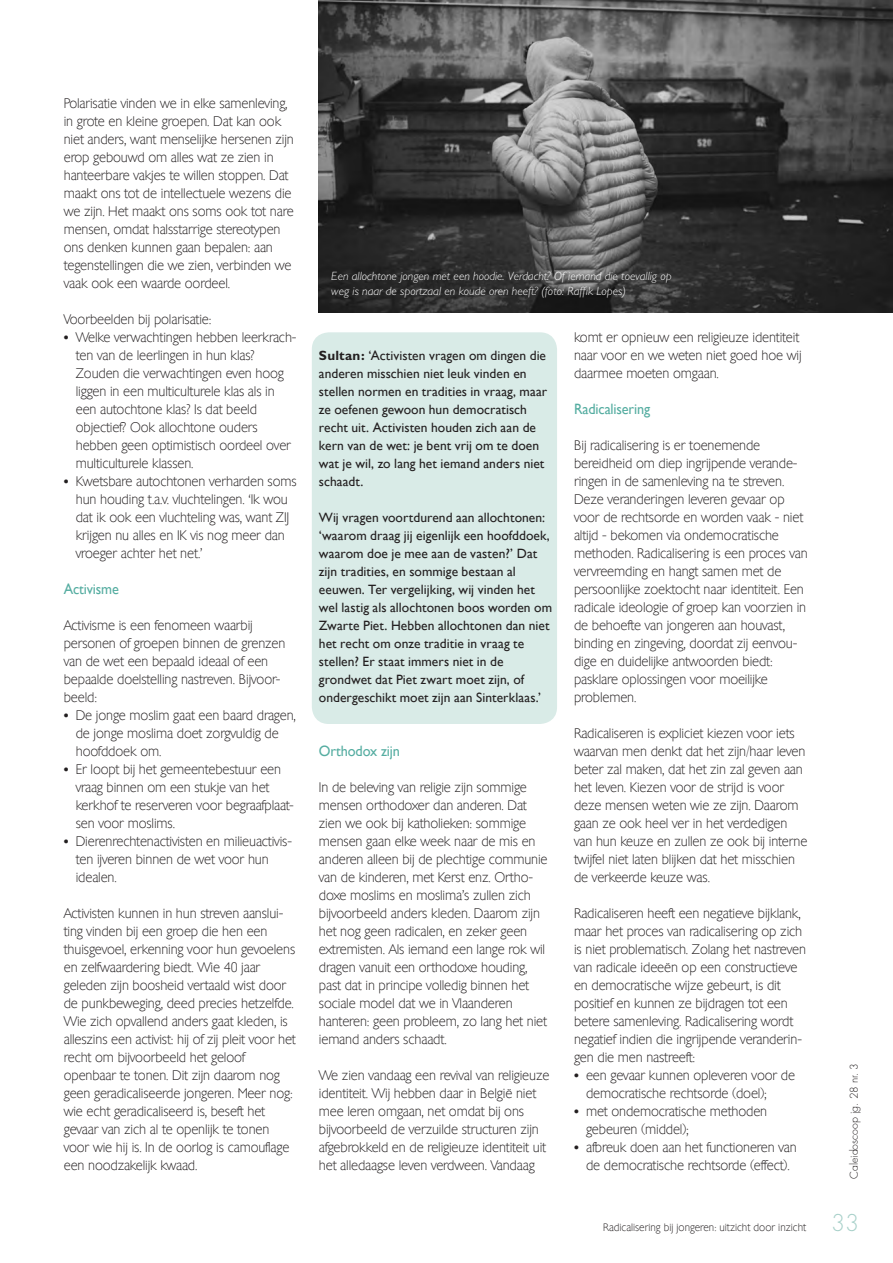
<style>
.page{position:relative;width:893px;height:1263px;background:#fff}
.page>*{position:absolute;margin:0;border:0;box-sizing:border-box;transform-origin:0 0}
.t1{font:300 22.5px "Futura Std";color:#a7d0c9}
.t2{font:15px "Gill Sans";letter-spacing:-.01em;color:#55ada1;scale:.95 1}
.t3{font:13.5px/18px "Chantilly Serial Xlight";letter-spacing:-.01em;color:#231f20}
.t4{font:13.5px/18px "Gill Sans";letter-spacing:.005em;color:#231f20}
.t5{font:italic 300 12px/15px "M Gill Sans";color:#fff}
.t6{font:10.5px "Chantilly Serial Xlight";color:#231f20}
.t7{font:300 10.5px "Futura Std";color:#231f20}
.s1{font-family:"M Gill Sans";font-weight:700}
</style>
<div class="page">
<div style="left:312px;top:332px;width:245px;height:392px;background:#d9ebe7;border-radius:17px"></div>
<img style="left:319px;top:0;width:574px;height:312px">
<p class="t3" style="left:64px;top:93px;width:232px">Polarisatie vinden we in elke samenleving, in grote en kleine groepen. Dat kan ook niet anders, want menselijke hersenen zijn erop gebouwd om alles wat ze zien in hanteerbare vakjes te willen stoppen. Dat maakt ons tot de intellectuele wezens die we zijn. Het maakt ons soms ook tot nare mensen, omdat halsstarrige stereotypen ons denken kunnen gaan bepalen: aan tegenstellingen die we zien, verbinden we vaak ook een waarde oordeel.</p>
<p class="t3" style="left:64px;top:309px;width:149px">Voorbeelden bij polarisatie:</p>
<p class="t3" style="left:76px;top:327px;width:222px;text-indent:-12px"><span class="s1">•</span> Welke verwachtingen hebben leerkrach&shy;ten van de leerlingen in hun klas?<br>Zouden die verwachtingen even hoog liggen in een multiculturele klas als in een autochtone klas? Is dat beeld objectief? Ook allochtone ouders hebben geen optimistisch oordeel over multiculturele klassen.</p>
<p class="t3" style="left:76px;top:471px;width:222px;text-indent:-12px"><span class="s1">•</span> Kwetsbare autochtonen verharden soms hun houding t.a.v. vluchtelingen. ‘Ik wou dat ik ook een vluchteling was, want ZIJ krijgen nu alles en IK vis nog meer dan vroeger achter het net.’</p>
<p class="t2" style="left:64px;top:580px;width:60px">Activisme</p>
<p class="t3" style="left:64px;top:615px;width:223px">Activisme is een fenomeen waarbij personen of groepen binnen de grenzen van de wet een bepaald ideaal of een bepaalde doelstelling nastreven. Bijvoor&shy;beeld:</p>
<p class="t3" style="left:76px;top:705px;width:222px;text-indent:-12px"><span class="s1">•</span> De jonge moslim gaat een baard dragen, de jonge moslima doet zorgvuldig de hoofddoek om.</p>
<p class="t3" style="left:76px;top:759px;width:219px;text-indent:-12px"><span class="s1">•</span> Er loopt bij het gemeentebestuur een vraag binnen om een stukje van het kerkhof te reserveren voor begraafplaat&shy;sen voor moslims.</p>
<p class="t3" style="left:76px;top:831px;width:218px;text-indent:-12px"><span class="s1">•</span> Dierenrechtenactivisten en milieuactivis&shy;ten ijveren binnen de wet voor hun idealen.</p>
<p class="t3" style="left:64px;top:903px;width:234px">Activisten kunnen in hun streven aanslui&shy;ting vinden bij een groep die hen een thuisgevoel, erkenning voor hun gevoelens en zelfwaardering biedt. Wie 40 jaar geleden zijn boosheid vertaald wist door de punkbeweging, deed precies hetzelfde.<br>Wie zich opvallend anders gaat kleden, is alleszins een activist: hij of zij pleit voor het recht om bijvoorbeeld het geloof openbaar te tonen. Dit zijn daarom nog geen geradicaliseerde jongeren. Meer nog: wie echt geradicaliseerd is, beseft het gevaar van zich al te openlijk te tonen voor wie hij is. In de oorlog is camouflage een noodzakelijk kwaad.</p>
<p class="t5" style="left:331px;top:268px;width:342px">Een allochtone jongen met een hoodie. Verdacht? Of iemand die toevallig op weg is naar de sportzaal en koude oren heeft? (foto: Raffik Lopes)</p>
<p class="t4" style="left:319px;top:346px;width:230px"><span class="s1">Sultan:</span> ‘Activisten vragen om dingen die anderen misschien niet leuk vinden en stellen normen en tradities in vraag, maar ze oefenen gewoon hun democratisch recht uit. Activisten houden zich aan de kern van de wet: je bent vrij om te doen wat je wil, zo lang het iemand anders niet schaadt.</p>
<p class="t4" style="left:319px;top:508px;width:235px">Wij vragen voortdurend aan allochtonen: ‘waarom draag jij eigenlijk een hoofddoek, waarom doe je mee aan de vasten?’ Dat zijn tradities, en sommige bestaan al eeuwen. Ter vergelijking, wij vinden het wel lastig als allochtonen boos worden om Zwarte Piet. Hebben allochtonen dan niet het recht om onze traditie in vraag te stellen? Er staat immers niet in de grondwet dat Piet zwart moet zijn, of ondergeschikt moet zijn aan Sinterklaas.’</p>
<p class="t2" style="left:319px;top:742px;width:87px">Orthodox zijn</p>
<p class="t3" style="left:319px;top:777px;width:230px">In de beleving van religie zijn sommige mensen orthodoxer dan anderen. Dat zien we ook bij katholieken: sommige mensen gaan elke week naar de mis en anderen alleen bij de plechtige communie van de kinderen, met Kerst enz. Ortho&shy;doxe moslims en moslima’s zullen zich bijvoorbeeld anders kleden. Daarom zijn het nog geen radicalen, en zeker geen extremisten. Als iemand een lange rok wil dragen vanuit een orthodoxe houding, past dat in principe volledig binnen het sociale model dat we in Vlaanderen hanteren: geen probleem, zo lang het niet iemand anders schaadt.</p>
<p class="t3" style="left:319px;top:1065px;width:232px">We zien vandaag een revival van religieuze identiteit. Wij hebben daar in België niet mee leren omgaan, net omdat bij ons bijvoorbeeld de verzuilde structuren zijn afgebrokkeld en de religieuze identiteit uit het alledaagse leven verdween. Vandaag</p>
<p class="t3" style="left:574px;top:327px;width:229px">komt er opnieuw een religieuze identiteit naar voor en we weten niet goed hoe wij daarmee moeten omgaan.</p>
<p class="t2" style="left:574px;top:400px;width:82px">Radicalisering</p>
<p class="t3" style="left:574px;top:435px;width:235px">Bij radicalisering is er toenemende bereidheid om diep ingrijpende verande&shy;ringen in de samenleving na te streven.<br>Deze veranderingen leveren gevaar op voor de rechtsorde en worden vaak - niet altijd - bekomen via ondemocratische methoden. Radicalisering is een proces van vervreemding en hangt samen met de persoonlijke zoektocht naar identiteit. Een radicale ideologie of groep kan voorzien in de behoefte van jongeren aan houvast, binding en zingeving, doordat zij eenvou&shy;dige en duidelijke antwoorden biedt: pasklare oplossingen voor moeilijke problemen.</p>
<p class="t3" style="left:574px;top:723px;width:235px">Radicaliseren is expliciet kiezen voor iets waarvan men denkt dat het zijn/haar leven beter zal maken, dat het zin zal geven aan het leven. Kiezen voor de strijd is voor deze mensen weten wie ze zijn. Daarom gaan ze ook heel ver in het verdedigen van hun keuze en zullen ze ook bij interne twijfel niet laten blijken dat het misschien de verkeerde keuze was.</p>
<p class="t3" style="left:574px;top:903px;width:233px">Radicaliseren heeft een negatieve bijklank, maar het proces van radicalisering op zich is niet problematisch. Zolang het nastreven van radicale ideeën op een constructieve en democratische wijze gebeurt, is dit positief en kunnen ze bijdragen tot een betere samenleving. Radicalisering wordt negatief indien die ingrijpende veranderin&shy;gen die men nastreeft:</p>
<p class="t3" style="left:586px;top:1065px;width:211px;text-indent:-12px"><span class="s1">•</span> een gevaar kunnen opleveren voor de democratische rechtsorde (doel);</p>
<p class="t3" style="left:586px;top:1101px;width:183px;text-indent:-12px"><span class="s1">•</span> met ondemocratische methoden gebeuren (middel);</p>
<p class="t3" style="left:574px;top:1137px;width:224px;text-align:center"><span class="s1">•</span> afbreuk doen aan het functioneren van de democratische rechtsorde (effect).</p>
<p class="t6" style="left:603px;top:1219px;width:204px">Radicalisering bij jongeren: uitzicht door inzicht</p>
<p class="t7" style="left:847px;top:1179px;width:117px;rotate:-90deg">Caleidoscoop jg. 28 nr. 3</p>
<h1 class="t1" style="left:831px;top:1209px;width:29px">33</h1>
</div>
